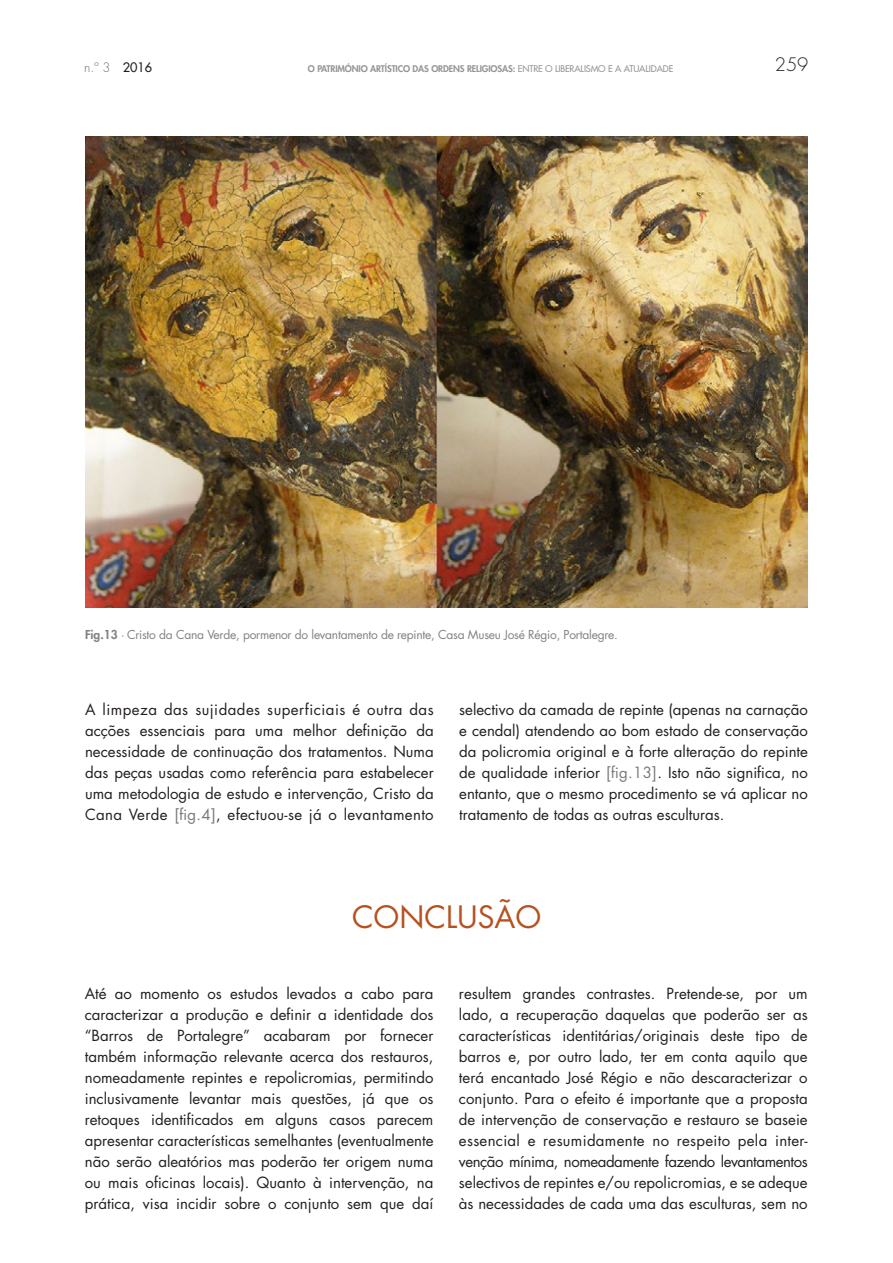
<style>
.page{position:relative;width:893px;height:1263px;background:#fff}
.page>*{position:absolute;margin:0;border:0;box-sizing:border-box;transform-origin:0 0}
.t1{font:30px "Futura Std";color:#b65220}
.t2{font:300 18px "Futura Std";color:#231f20}
.t3{font:15px/21px "Futura Std";color:#231f20;text-align:justify}
.t4{font:300 12.75px "Futura Std";color:#6c6d70}
.t5{font:12px "Futura Std";letter-spacing:-.02em;color:#808285}
.t6{font:800 9px "Futura Std";letter-spacing:-.01em;color:#939598}
.s1{font-weight:500;color:#231f20}
.s2{font-weight:500}
.s3{font-weight:800}
.s4{color:#76787b}
</style>
<div class="page">
<img style="left:85px;top:136px;width:723px;height:472px">
<p class="t4" style="left:84px;top:59px;width:69px">n.º 3 <span class="s1">2016</span></p>
<p class="t6" style="left:308px;top:63px;width:367px">O PATRIMÓNIO ARTÍSTICO DAS ORDENS RELIGIOSAS: <span class="s2">ENTRE O LIBERALISMO E A ATUALIDADE</span></p>
<p class="t2" style="left:775px;top:53px;width:35px">259</p>
<p class="t5" style="left:85px;top:627px;width:534px"><span class="s3">Fig.13</span> · Cristo da Cana Verde, pormenor do levantamento de repinte, Casa Museu José Régio, Portalegre.</p>
<p class="t3" style="left:85px;top:699px;width:350px">A limpeza das sujidades superficiais é outra das acções essenciais para uma melhor definição da necessidade de continuação dos tratamentos. Numa das peças usadas como referência para estabelecer uma metodologia de estudo e intervenção, Cristo da Cana Verde <span class="s4">[fig.4]</span>, efectuou-se já o levantamento</p>
<p class="t3" style="left:459px;top:699px;width:350px">selectivo da camada de repinte (apenas na carnação e cendal) atendendo ao bom estado de conservação da policromia original e à forte alteração do repinte de qualidade inferior <span class="s4">[fig.13]</span>. Isto não significa, no entanto, que o mesmo procedimento se vá aplicar no tratamento de todas as outras esculturas.</p>
<p class="t1" style="left:352px;top:897px;width:191px">CONCLUSÃO</p>
<p class="t3" style="left:85px;top:983px;width:350px">Até ao momento os estudos levados a cabo para caracterizar a produção e definir a identidade dos “Barros de Portalegre” acabaram por fornecer também informação relevante acerca dos restauros, nomeadamente repintes e repolicromias, permitindo inclusivamente levantar mais questões, já que os retoques identificados em alguns casos parecem apresentar características semelhantes (eventualmente não serão aleatórios mas poderão ter origem numa ou mais oficinas locais). Quanto à intervenção, na prática, visa incidir sobre o conjunto sem que daí</p>
<p class="t3" style="left:459px;top:983px;width:350px">resultem grandes contrastes. Pretende-se, por um lado, a recuperação daquelas que poderão ser as características identitárias/originais deste tipo de barros e, por outro lado, ter em conta aquilo que terá encantado José Régio e não descaracterizar o conjunto. Para o efeito é importante que a proposta de intervenção de conservação e restauro se baseie essencial e resumidamente no respeito pela inter&shy;venção mínima, nomeadamente fazendo levantamentos selectivos de repintes e/ou repolicromias, e se adeque às necessidades de cada uma das esculturas, sem no</p>
</div>
